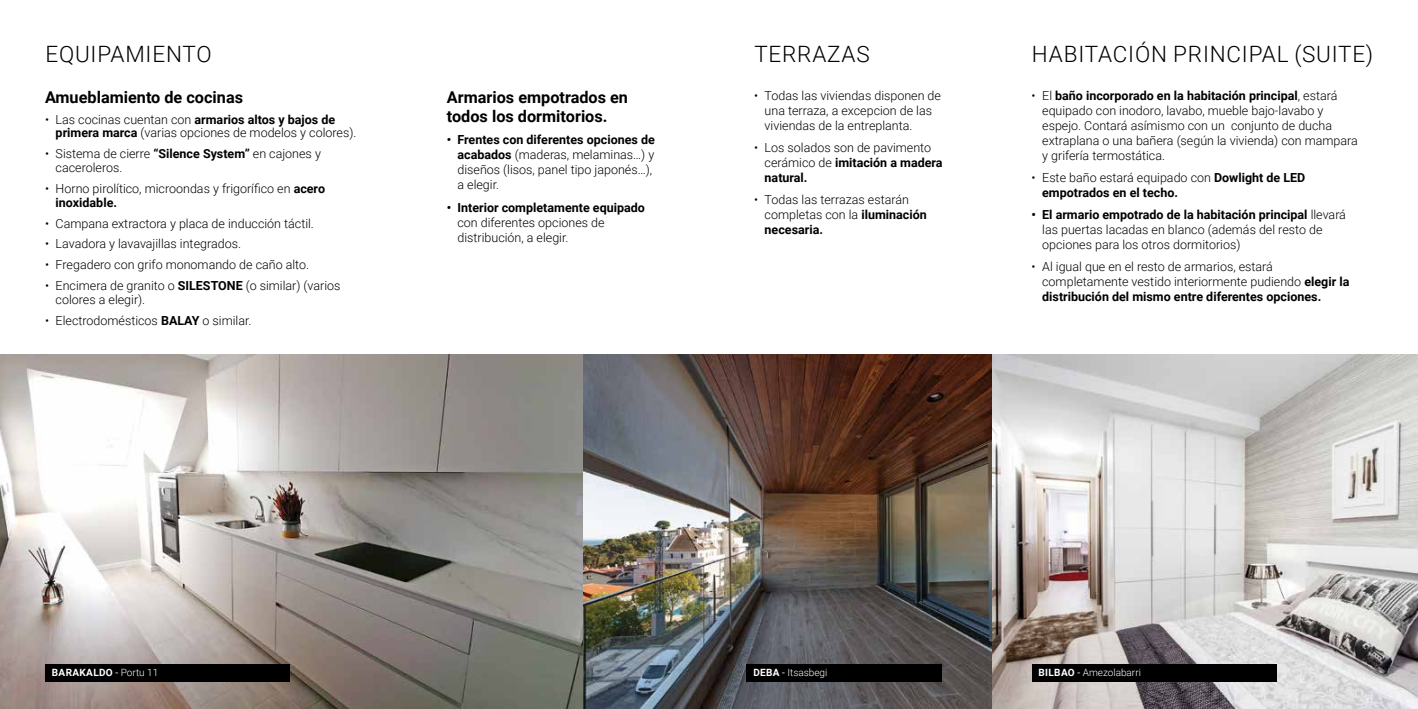
<style>
.page{position:relative;width:1418px;height:709px;background:#fff}
.page>*{position:absolute;margin:0;border:0;box-sizing:border-box;transform-origin:0 0}
.t1{font:300 22.5px "Roboto";letter-spacing:.035em;color:#000}
.t2{font:700 16.25px/19.5px "Roboto";color:#000}
.t3{font:300 12.5px/15px "Roboto";color:#000}
.t4{font:700 12.5px/15px "Roboto";color:#000}
.t5{font:700 10px "Roboto";letter-spacing:.035em;color:#fff}
.t6{font:300 10px "Roboto";color:#fff}
.s1{font-weight:700}
.s2{font-weight:300}
.s3{font-weight:400}
</style>
<div class="page">
<img style="left:0;top:354px;width:1417px;height:355px">
<div style="left:45px;top:664px;width:245px;height:17px;background:#000"></div>
<div style="left:1031px;top:664px;width:245px;height:17px;background:#000"></div>
<div style="left:746px;top:664px;width:195px;height:17px;background:#000"></div>
<h1 class="t1" style="left:45px;top:38px;width:168px">EQUIPAM IENTO</h1>
<h2 class="t2" style="left:45px;top:87px;width:199px">Amueblamiento de cocinas</h2>
<p class="t3" style="left:56px;top:112px;width:302px;line-height:13.8px;text-indent:-11px">• Las cocinas cuentan con <span class="s1">armarios altos y bajos de primera marca</span> (varias opciones de modelos y colores).</p>
<p class="t3" style="left:56px;top:146px;width:267px;line-height:13.8px;text-indent:-11px">• Sistema de cierre <span class="s1">“Silence System”</span> en cajones y caceroleros.</p>
<p class="t3" style="left:56px;top:181px;width:271px;line-height:13.8px;text-indent:-11px">• Horno pirolítico, microondas y frigorífico en <span class="s1">acero inoxidable.</span></p>
<p class="t3" style="left:45px;top:215px;width:270px">• Campana extractora y placa de inducción táctil.</p>
<p class="t3" style="left:45px;top:236px;width:197px">• Lavadora y lavavajillas integrados.</p>
<p class="t3" style="left:45px;top:257px;width:266px">• Fregadero con grifo monomando de caño alto.</p>
<p class="t3" style="left:56px;top:278px;width:286px;line-height:13.8px;text-indent:-11px">• Encimera de granito o <span class="s1">SILESTONE</span> (o similar) (varios colores a elegir).</p>
<p class="t3" style="left:45px;top:312px;width:208px">• Electrodomésticos <span class="s1">BALAY</span> o similar.</p>
<h2 class="t2" style="left:447px;top:87px;width:183px">Armarios empotrados en todos los dormitorios.</h2>
<p class="t3" style="left:457px;top:132px;width:199px;text-indent:-11px"><span class="s1">• Frentes con diferentes opciones de acabados</span> (maderas, melaminas…) y diseños (lisos, panel tipo japonés…), a elegir.</p>
<p class="t4" style="left:447px;top:199px;width:199px">• Interior completamente equipado</p>
<p class="t3" style="left:457px;top:214px;width:149px">con diferentes opciones de distribución, a elegir.</p>
<h1 class="t1" style="left:754px;top:38px;width:117px">TERRAZAS</h1>
<h1 class="t1" style="left:1032px;top:38px;width:31px">Habitación</h1>
<h1 class="t1" style="left:1173px;top:38px;width:14px">principal</h1>
<h1 class="t1" style="left:1294px;top:38px;width:21px">(suite</h1>
<h1 class="t1" style="left:1365px;top:38px;width:9px">)</h1>
<p class="t3" style="left:764px;top:88px;width:178px;text-indent:-11px">• Todas las viviendas disponen de una terraza, a excepcion de las viviendas de la entreplanta.</p>
<p class="t3" style="left:764px;top:140px;width:179px;text-indent:-11px">• Los solados son de pavimento cerámico de <span class="s1">imitación a madera natural.</span></p>
<p class="t3" style="left:764px;top:192px;width:164px;text-indent:-11px">• Todas las terrazas estarán completas con la <span class="s1">iluminación necesaria.</span></p>
<p class="t3" style="left:1042px;top:88px;width:317px;text-indent:-11px">• El <span class="s1">baño incorporado en la habitación principal</span>, estará equipado con inodoro, lavabo, mueble bajo-lavabo y espejo. Contará asímismo con un conjunto de ducha extraplana o una bañera (según la vivienda) con mampara y grifería termostática.</p>
<p class="t4" style="left:1042px;top:170px;width:265px;text-indent:-11px"><span class="s2">• Este baño estará equipado con</span> Dowlight de LED empotrados en el techo.</p>
<p class="t3" style="left:1042px;top:207px;width:305px;text-indent:-11px"><span class="s1">• El armario empotrado de la habitación principal</span> llevará las puertas lacadas en blanco (además del resto de opciones para los otros dormitorios)</p>
<p class="t3" style="left:1042px;top:259px;width:309px;text-indent:-11px">• Al igual que en el resto de armarios, estará completamente vestido interiormente pudiendo <span class="s1">elegir la distribución del mismo entre diferentes opciones.</span></p>
<p class="t5" style="left:52px;top:665px;width:108px">BARAKALDO <span class="s3">-</span> <span class="s2">Portu 11</span></p>
<p class="t5" style="left:753px;top:665px;width:8px">deba</p>
<p class="t6" style="left:782px;top:665px;width:47px"><span class="s3">-</span> Itsasbegi</p>
<p class="t5" style="left:1038px;top:665px;width:7px">bilba</p>
<p class="t6" style="left:1067px;top:665px;width:74px"><span class="s1">o</span> <span class="s3">-</span> Amezolabarri</p>
</div>
